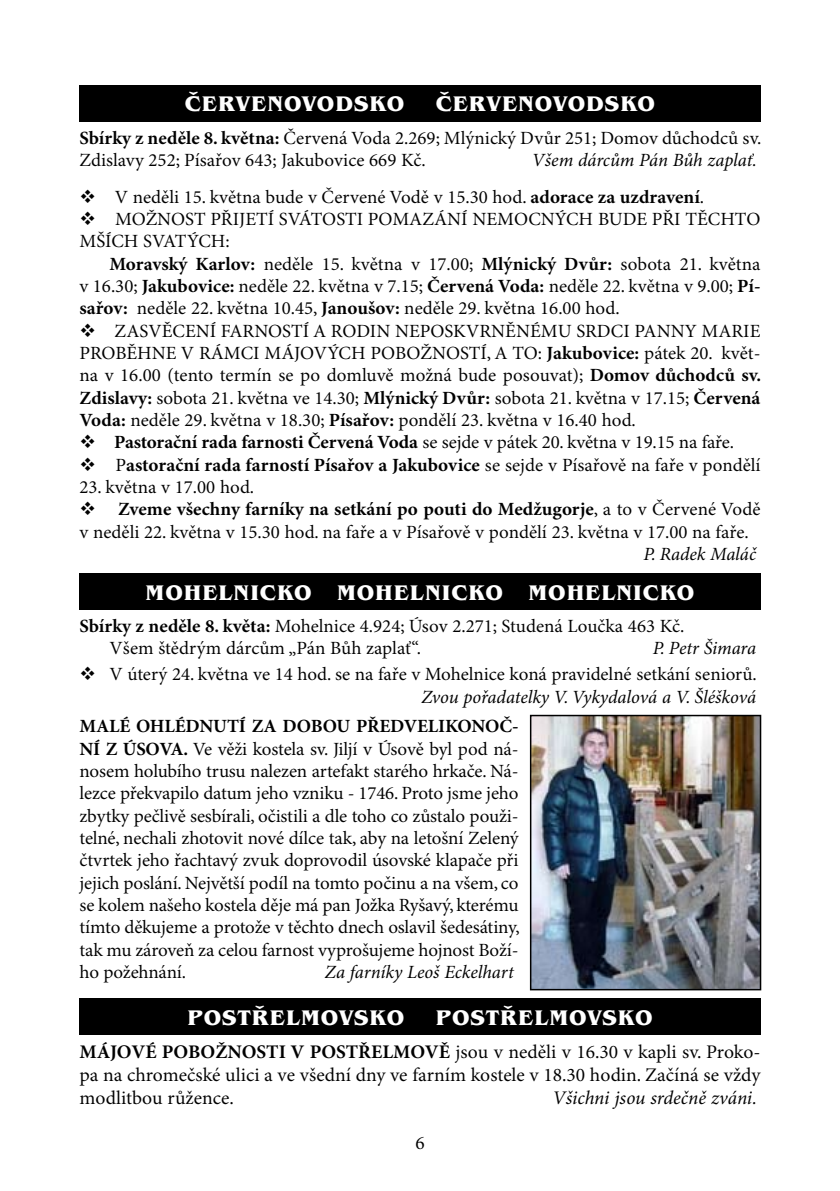
<style>
.page{position:relative;width:840px;height:1191px;background:#fff}
.page>*{position:absolute;margin:0;border:0;box-sizing:border-box;transform-origin:0 0}
.t1{font:700 21.8px "Benguiat Itc TOT";letter-spacing:.045em;color:#fff}
.t2{font:19.2px/23px "Minion Pro";color:#000;text-align:justify}
.t3{font:700 19.2px "Minion Pro";color:#000}
.t4{font:italic 19.2px "Minion Pro";letter-spacing:-.005em;color:#000}
.t5{font:19px "Minion Pro";color:#000}
.t6{font:18.6px/22.4px "Minion Pro";color:#000}
.t7{font:700 18.6px "Minion Pro";color:#000}
.t8{font:italic 18.6px "Minion Pro";letter-spacing:-.01em;color:#000}
.s1{font-weight:700}
.s2{font-weight:400}
.s3{font-style:italic}
</style>
<div class="page">
<div style="left:79px;top:85px;width:681px;height:36px;background:#000"></div>
<div style="left:79px;top:573px;width:681px;height:36px;background:#000"></div>
<div style="left:79px;top:998px;width:681px;height:36px;background:#000"></div>
<img style="left:532px;top:718px;width:225px;height:269px">
<div style="left:529px;top:715px;width:231px;height:275px;border:2px solid #000"></div>
<p class="t1" style="left:185px;top:91px;width:221px">ČERVENOVODSKO</p>
<p class="t1" style="left:435px;top:91px;width:221px">ČERVENOVODSKO</p>
<p class="t6" style="left:79px;top:127px;width:683px"><span class="s1">Sbírky z neděle 8. května:</span> Červená Voda 2.269; Mlýnický Dvůr 251; Domov důchodců sv.<br>Zdislavy 252; Písařov 643; Jakubovice 669 Kč.</p>
<p class="t8" style="left:531px;top:149px;width:226px">Všem dárcům Pán Bůh zaplať.</p>
<p class="t6" style="left:79px;top:186px;width:626px">❖ V neděli 15. května bude v Červené Vodě v 15.30 hod. <span class="s1">adorace za uzdravení</span>.</p>
<p class="t6" style="left:79px;top:208px;width:682px">❖ MOŽNOST PŘIJETÍ SVÁTOSTI POMAZÁNÍ NEMOCNÝCH BUDE PŘI TĚCHTO<br>MŠÍCH SVATÝCH:</p>
<p class="t6" style="left:79px;top:253px;width:682px;text-align:justify;text-indent:30px"><span class="s1">Moravský Karlov:</span> neděle 15. května v 17.00; <span class="s1">Mlýnický Dvůr:</span> sobota 21. května v 16.30; <span class="s1">Jakubovice:</span> neděle 22. května v 7.15; <span class="s1">Červená Voda:</span> neděle 22. května v 9.00; <span class="s1">Pí&shy;sařov:</span> neděle 22. května 10.45, <span class="s1">Janoušov:</span> neděle 29. května 16.00 hod.</p>
<p class="t6" style="left:79px;top:320px;width:683px;text-align:justify">❖ ZASVĚCENÍ FARNOSTÍ A RODIN NEPOSKVRNĚNÉMU SRDCI PANNY MARIE PROBĚHNE V RÁMCI MÁJOVÝCH POBOŽNOSTÍ, A TO: <span class="s1">Jakubovice:</span> pátek 20. květ&shy;na v 16.00 (tento termín se po domluvě možná bude posouvat); <span class="s1">Domov důchodců sv.<br>Zdislavy:</span> sobota 21. května ve 14.30; <span class="s1">Mlýnický Dvůr:</span> sobota 21. května v 17.15; <span class="s1">Červená Voda:</span> neděle 29. května v 18.30; <span class="s1">Písařov:</span> pondělí 23. května v 16.40 hod.</p>
<p class="t6" style="left:79px;top:432px;width:655px">❖ <span class="s1">Pastorační rada farnosti Červená Voda</span> se sejde v pátek 20. května v 19.15 na faře.</p>
<p class="t7" style="left:79px;top:453px;width:682px">❖ <span class="s2">P</span>astorační rada farností Písařov a Jakubovice <span class="s2">se sejde v Písařově na faře v pondělí</span></p>
<p class="t6" style="left:79px;top:476px;width:176px">23. května v 17.00 hod.</p>
<p class="t6" style="left:79px;top:498px;width:682px">❖ <span class="s1">Zveme všechny farníky na setkání po pouti do Medžugorje</span>, a to v Červené Vodě v neděli 22. května v 15.30 hod. na faře a v Písařově v pondělí 23. května v 17.00 na faře.</p>
<p class="t8" style="left:643px;top:543px;width:114px">P. Radek Maláč</p>
<p class="t1" style="left:145px;top:580px;width:550px">MOHELNICKO MOHELNICKO MOHELNICKO</p>
<p class="t6" style="left:109px;top:615px;width:576px;text-indent:-30px"><span class="s1">Sbírky z neděle 8. květa:</span> Mohelnice 4.924; Úsov 2.271; Studená Loučka 463 Kč.<br>Všem štědrým dárcům „Pán Bůh zaplať“.</p>
<p class="t8" style="left:652px;top:637px;width:105px">P. Petr Šimara</p>
<p class="t6" style="left:79px;top:663px;width:678px;text-align:right">❖ V úterý 24. května ve 14 hod. se na faře v Mohelnice koná pravidelné setkání seniorů.<br><span class="s3">Zvou pořadatelky V. Vykydalová a V. Šléšková</span></p>
<p class="t7" style="left:79px;top:715px;width:313px">MALÉ OHLÉDNUTÍ ZA DOBOU PŘEDVELIKONOČ</p>
<p class="t6" style="left:79px;top:715px;width:441px;text-align:justify;text-indent:432px"><span class="s1">- NÍ Z ÚSOVA.</span> Ve věži kostela sv. Jiljí v Úsově byl pod ná&shy;nosem holubího trusu nalezen artefakt starého hrkače. Ná&shy;lezce překvapilo datum jeho vzniku - 1746. Proto jsme jeho zbytky pečlivě sesbírali, očistili a dle toho co zůstalo použi&shy;telné, nechali zhotovit nové dílce tak, aby na letošní Zelený čtvrtek jeho řachtavý zvuk doprovodil úsovské klapače při jejich poslání. Největší podíl na tomto počinu a na všem, co se kolem našeho kostela děje má pan Jožka Ryšavý, kterému tímto děkujeme a protože v těchto dnech oslavil šedesátiny, tak mu zároveň za celou farnost vyprošujeme hojnost Boží&shy;ho požehnání.</p>
<p class="t8" style="left:325px;top:960px;width:190px">Za farníky Leoš Eckelhart</p>
<p class="t1" style="left:187px;top:1005px;width:218px">POSTŘELMOVSKO</p>
<p class="t1" style="left:435px;top:1005px;width:218px">POSTŘELMOVSKO</p>
<p class="t3" style="left:79px;top:1040px;width:345px">MÁJOVÉ POBOŽNOSTI V POSTŘELMOVĚ</p>
<p class="t2" style="left:79px;top:1040px;width:682px;text-indent:376px">jsou v neděli v 16.30 v kapli sv. Proko&shy;pa na chromečské ulici a ve všední dny ve farním kostele v 18.30 hodin. Začíná se vždy modlitbou růžence.</p>
<p class="t4" style="left:552px;top:1086px;width:206px">Všichni jsou srdečně zváni.</p>
<p class="t5" style="left:415px;top:1131px;width:11px">6</p>
</div>
